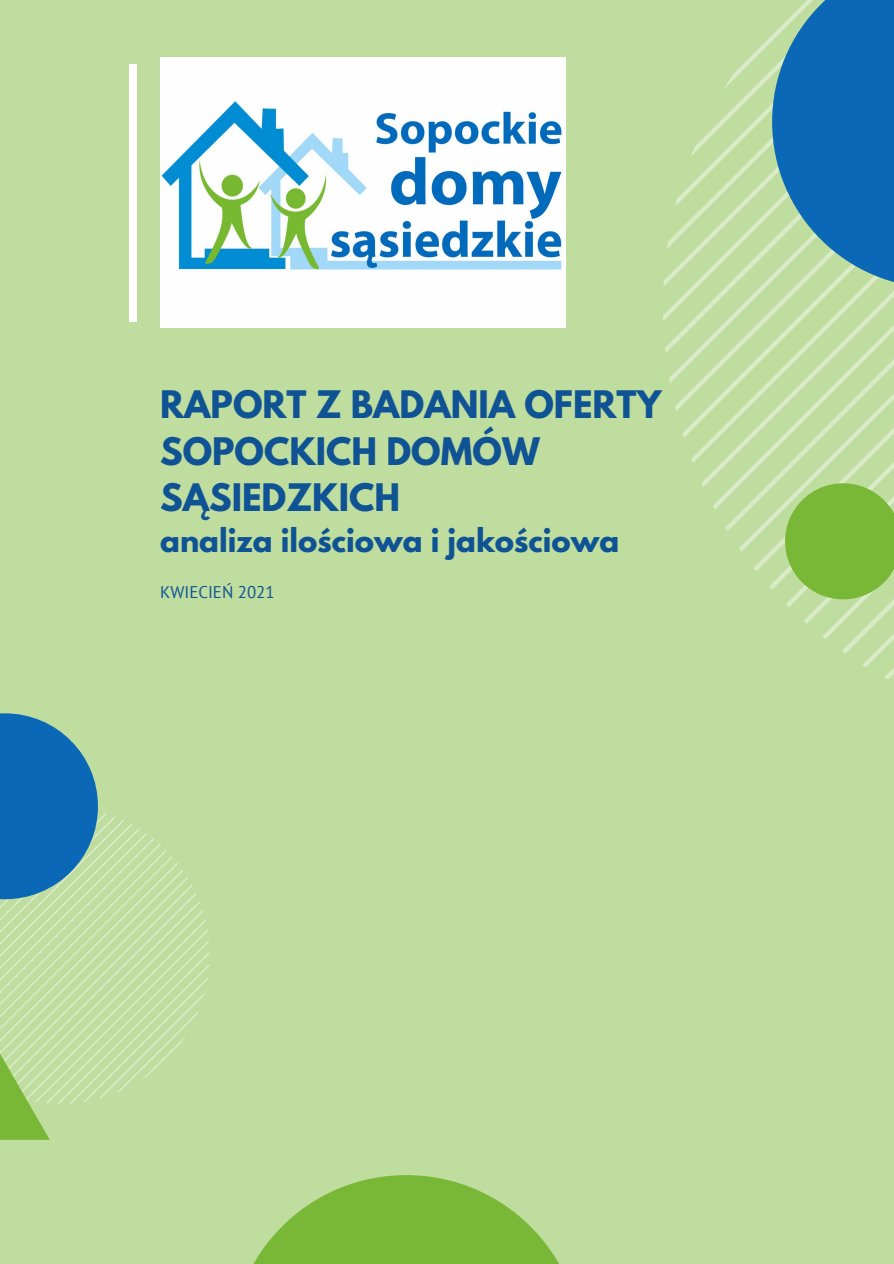
<style>
.page{position:relative;width:894px;height:1264px;background:#fff}
.page>*{position:absolute;margin:0;border:0;box-sizing:border-box;transform-origin:0 0}
.t1{font:700 33.6px/46.2px "League Spartan";color:#0f5394}
.t2{font:700 29.1px "League Spartan";color:#0f5394}
.t3{font:16.95px "PT Sans";color:#0f5394}
</style>
<div class="page">
<div style="left:0;top:0;width:893px;height:1263px;background:#bfdd9e"></div>
<div style="left:129px;top:64px;width:7px;height:257px;background:#fff"></div>
<svg style="left:0;top:713px;width:209px;height:426px"></svg>
<img style="left:160px;top:57px;width:405px;height:270px">
<svg style="left:675px;top:0;width:218px;height:679px"></svg>
<svg style="left:254px;top:1175px;width:305px;height:88px"></svg>
<p class="t1" style="left:160px;top:386px;width:502px">RAPORT Z BADANIA OFERTY<br>SOPOCKICH DOMÓW<br>SĄSIEDZKICH</p>
<p class="t2" style="left:160px;top:526px;width:460px">analiza ilościowa i jakościowa</p>
<p class="t3" style="left:160px;top:581px;width:116px">KWIECIEŃ 2021</p>
</div>
